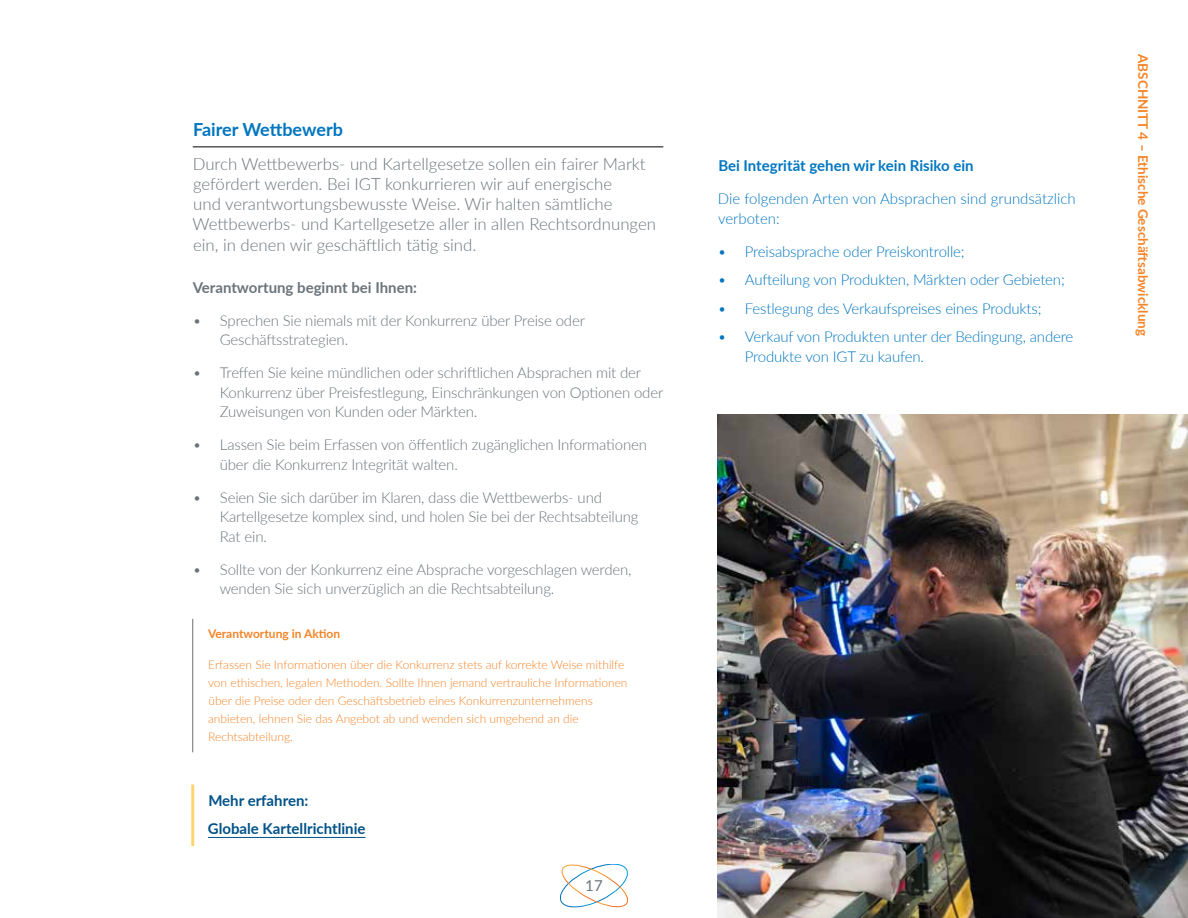
<style>
.page{position:relative;width:1188px;height:918px;background:#fff}
.page>*{position:absolute;margin:0;border:0;box-sizing:border-box;transform-origin:0 0}
.t1{font:700 18px "Lato";letter-spacing:-.005em;color:#0076c0}
.t2{font:300 16.8px/20.2px "Lato";color:#6a747b}
.t3{font:300 15px/19.5px "Lato";letter-spacing:-.01em;color:#6a747b}
.t4{font:300 15px/19.5px "Lato";letter-spacing:-.01em;color:#0076c0}
.t5{font:700 15px/28.5px "Lato";color:#005288}
.t6{font:700 15px "Lato";color:#0076c0}
.t7{font:700 15px "Lato";color:#6a747b}
.t8{font:15px "Lato";color:#6a747b}
.t9{font:700 13.5px "Lato";color:#f58427}
.t10{font:300 12px/18px "Lato";color:#f58427}
.t11{font:700 12px "Lato";color:#f58427}
</style>
<div class="page">
<svg style="left:560px;top:864px;width:68px;height:43px"></svg>
<img style="left:718px;top:414px;width:470px;height:504px">
<hr style="left:193px;top:146px;width:470px;height:1px;background:#000">
<hr style="left:192px;top:619px;width:1px;height:133px;background:#6d6e71">
<hr style="left:191px;top:784px;width:3px;height:62px;background:#ffd471">
<hr style="left:208px;top:837px;width:158px;height:1px;background:#005288">
<p class="t1" style="left:193px;top:116px;width:151px">Fairer Wettbewerb</p>
<p class="t2" style="left:192px;top:153px;width:465px">Durch Wettbewerbs- und Kartellgesetze sollen ein fairer Markt gefördert werden. Bei IGT konkurrieren wir auf energische<br>und verantwortungsbewusste Weise. Wir halten sämtliche Wettbewerbs- und Kartellgesetze aller in allen Rechtsordnungen ein, in denen wir geschäftlich tätig sind.</p>
<p class="t7" style="left:193px;top:276px;width:226px">Verantwortung beginnt bei Ihnen:</p>
<p class="t3" style="left:220px;top:310px;width:367px;text-indent:-27px">• Sprechen Sie niemals mit der Konkurrenz über Preise oder<br>Geschäftsstrategien.</p>
<p class="t3" style="left:220px;top:363px;width:445px;text-indent:-27px">• Treffen Sie keine mündlichen oder schriftlichen Absprachen mit der<br>Konkurrenz über Preisfestlegung, Einschränkungen von Optionen oder<br>Zuweisungen von Kunden oder Märkten.</p>
<p class="t3" style="left:220px;top:435px;width:429px;text-indent:-27px">• Lassen Sie beim Erfassen von öffentlich zugänglichen Informationen über die Konkurrenz Integrität walten.</p>
<p class="t3" style="left:220px;top:487px;width:420px;text-indent:-27px">• Seien Sie sich darüber im Klaren, dass die Wettbewerbs- und<br>Kartellgesetze komplex sind, und holen Sie bei der Rechtsabteilung<br>Rat ein.</p>
<p class="t3" style="left:220px;top:559px;width:413px;text-indent:-27px">• Sollte von der Konkurrenz eine Absprache vorgeschlagen werden, wenden Sie sich unverzüglich an die Rechtsabteilung.</p>
<p class="t11" style="left:208px;top:624px;width:134px">Verantwortung in Aktion</p>
<p class="t10" style="left:208px;top:655px;width:421px">Erfassen Sie Informationen über die Konkurrenz stets auf korrekte Weise mithilfe von ethischen, legalen Methoden. Sollte Ihnen jemand vertrauliche Informationen über die Preise oder den Geschäftsbetrieb eines Konkurrenzunternehmens anbieten, lehnen Sie das Angebot ab und wenden sich umgehend an die Rechtsabteilung.</p>
<p class="t5" style="left:208px;top:785px;width:159px">Mehr erfahren:<br>Globale Kartellrichtlinie</p>
<p class="t8" style="left:585px;top:875px;width:19px">17</p>
<p class="t6" style="left:718px;top:155px;width:257px">Bei Integrität gehen wir kein Risiko ein</p>
<p class="t4" style="left:718px;top:188px;width:359px">Die folgenden Arten von Absprachen sind grundsätzlich verboten:</p>
<p class="t4" style="left:718px;top:241px;width:248px">• Preisabsprache oder Preiskontrolle;</p>
<p class="t4" style="left:718px;top:269px;width:349px">• Aufteilung von Produkten, Märkten oder Gebieten;</p>
<p class="t4" style="left:718px;top:298px;width:325px">• Festlegung des Verkaufspreises eines Produkts;</p>
<p class="t4" style="left:745px;top:326px;width:330px;text-indent:-27px">• Verkauf von Produkten unter der Bedingung, andere<br>Produkte von IGT zu kaufen.</p>
<p class="t9" style="left:1153px;top:54px;width:284px;rotate:90deg">ABSCHNITT 4 – Ethische Geschäftsabwicklung</p>
</div>
